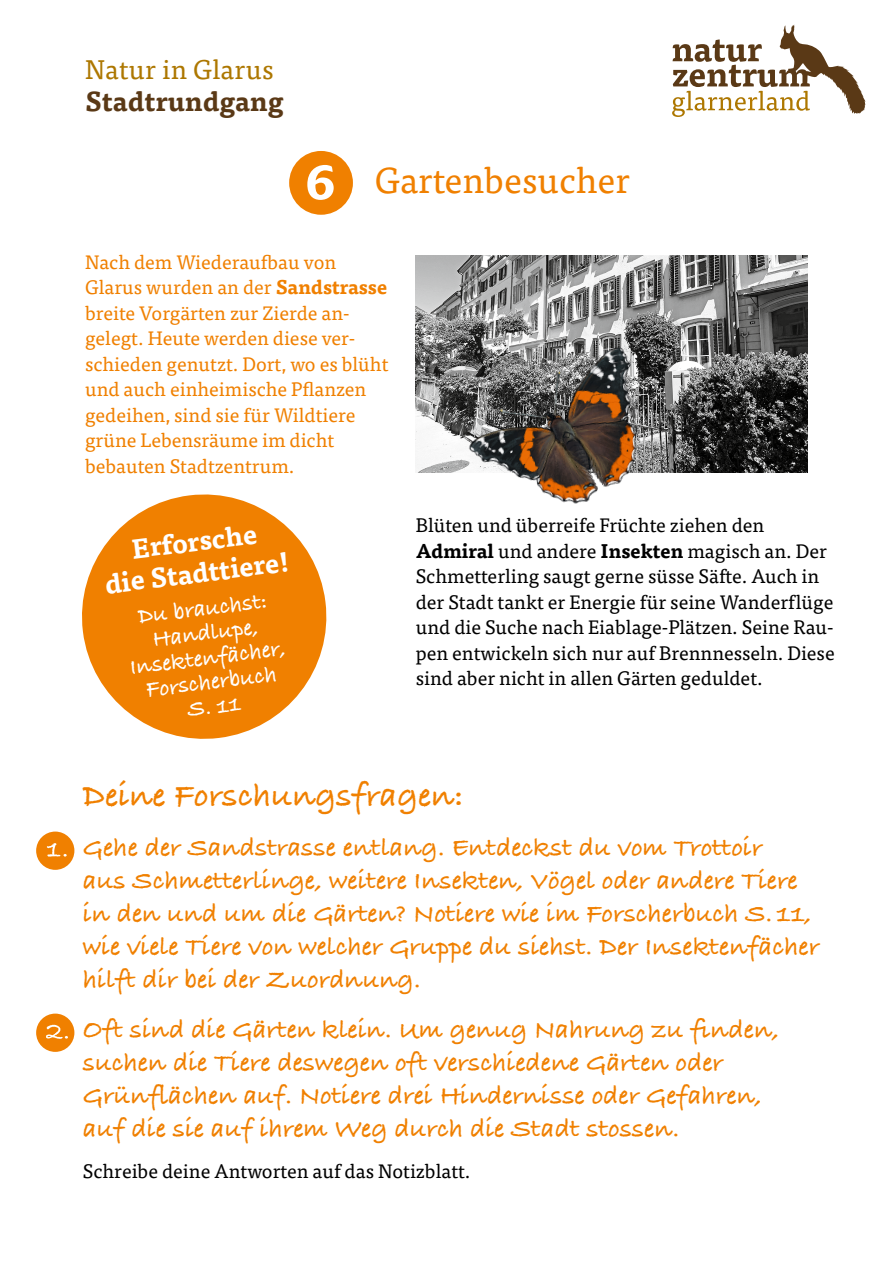
<style>
.page{position:relative;width:893px;height:1263px;background:#fff}
.page>*{position:absolute;margin:0;border:0;box-sizing:border-box;transform-origin:0 0}
.t1{font:36px "Tisa OT";color:#f08000}
.t2{font:700 34.5px "Bradley Hand ITCTT";color:#f08000}
.t3{font:700 27px/33px "Bradley Hand ITCTT";color:#f08000}
.t4{font:700 27px/31.5px "Tisa OT";color:#fff;text-align:center}
.t5{font:27px "Tisa OT";letter-spacing:.01em;color:#ad7700}
.t6{font:700 27px "Tisa OT";letter-spacing:.01em;color:#5a3916}
.t7{font:700 24px/24.6px "Bradley Hand ITCTT";color:#fff;text-align:center}
.t8{font:19.5px/25.5px "Tisa OT";color:#000}
.t9{font:19.5px/25.5px "Tisa OT";color:#f08000}
.s1{font-weight:700;font-size:51.75px;color:#fff}
.s2{font-weight:700}
</style>
<div class="page">
<svg style="left:672px;top:24px;width:194px;height:93px"></svg>
<img style="left:416px;top:256px;width:392px;height:216px">
<div style="left:289px;top:151px;width:64px;height:64px;background:#f08000;border-radius:50%"></div>
<div style="left:36px;top:831px;width:38px;height:39px;background:#f08000;border-radius:50%"></div>
<svg style="left:47px;top:843px;width:20px;height:14px"></svg>
<div style="left:36px;top:1013px;width:38px;height:39px;background:#f08000;border-radius:50%"></div>
<svg style="left:46px;top:1025px;width:22px;height:14px"></svg>
<img style="left:442px;top:292px;width:215px;height:212px">
<svg style="left:82px;top:494px;width:245px;height:245px;fill:#f08000"></svg>
<p class="t5" style="left:85px;top:54px;width:190px">Natur in Glarus</p>
<p class="t6" style="left:85px;top:84px;width:200px">Stadtrundgang</p>
<h1 class="t1" style="left:304px;top:159px;width:327px"><span class="s1">6</span> Gartenbesucher</h1>
<p class="t9" style="left:85px;top:249px;width:305px">Nach dem Wiederaufbau von<br>Glarus wurden an der <span class="s2">Sandstrasse </span>breite Vorgärten zur Zierde an&shy;gelegt. Heute werden diese ver&shy;schieden genutzt. Dort, wo es blüht und auch einheimische Pflanzen gedeihen, sind sie für Wildtiere grüne Lebensräume im dicht bebauten Stadtzentrum.</p>
<p class="t4" style="left:100px;top:538px;width:187px;rotate:-7deg">Erforsche<br>die Stadttiere!</p>
<p class="t7" style="left:122px;top:605px;width:158px;rotate:-7deg">Du brauchst:<br>Handlupe,<br>Insektenfächer,<br>Forscherbuch<br>S. 11</p>
<p class="t8" style="left:416px;top:513px;width:420px">Blüten und überreife Früchte ziehen den <span class="s2">Admiral</span> und andere <span class="s2">Insekten</span> magisch an. Der Schmetterling saugt gerne süsse Säfte. Auch in der Stadt tankt er Energie für seine Wanderflüge und die Suche nach Eiablage-Plätzen. Seine Rau&shy;pen entwickeln sich nur auf Brennnesseln. Diese sind aber nicht in allen Gärten geduldet.</p>
<p class="t2" style="left:83px;top:769px;width:382px">Deine Forschungsfragen:</p>
<p class="t3" style="left:83px;top:830px;width:738px">Gehe der Sandstrasse entlang. Entdeckst du vom Trottoir<br>aus Schmetterlinge, weitere Insekten, Vögel oder andere Tiere in den und um die Gärten? Notiere wie im Forscherbuch S. 11, wie viele Tiere von welcher Gruppe du siehst. Der Insektenfächer hilft dir bei der Zuordnung.</p>
<p class="t3" style="left:83px;top:1012px;width:698px">Oft sind die Gärten klein. Um genug Nahrung zu finden, suchen die Tiere deswegen oft verschiedene Gärten oder Grünflächen auf. Notiere drei Hindernisse oder Gefahren, auf die sie auf ihrem Weg durch die Stadt stossen.</p>
<p class="t8" style="left:83px;top:1159px;width:389px">Schreibe deine Antworten auf das Notizblatt.</p>
</div>
